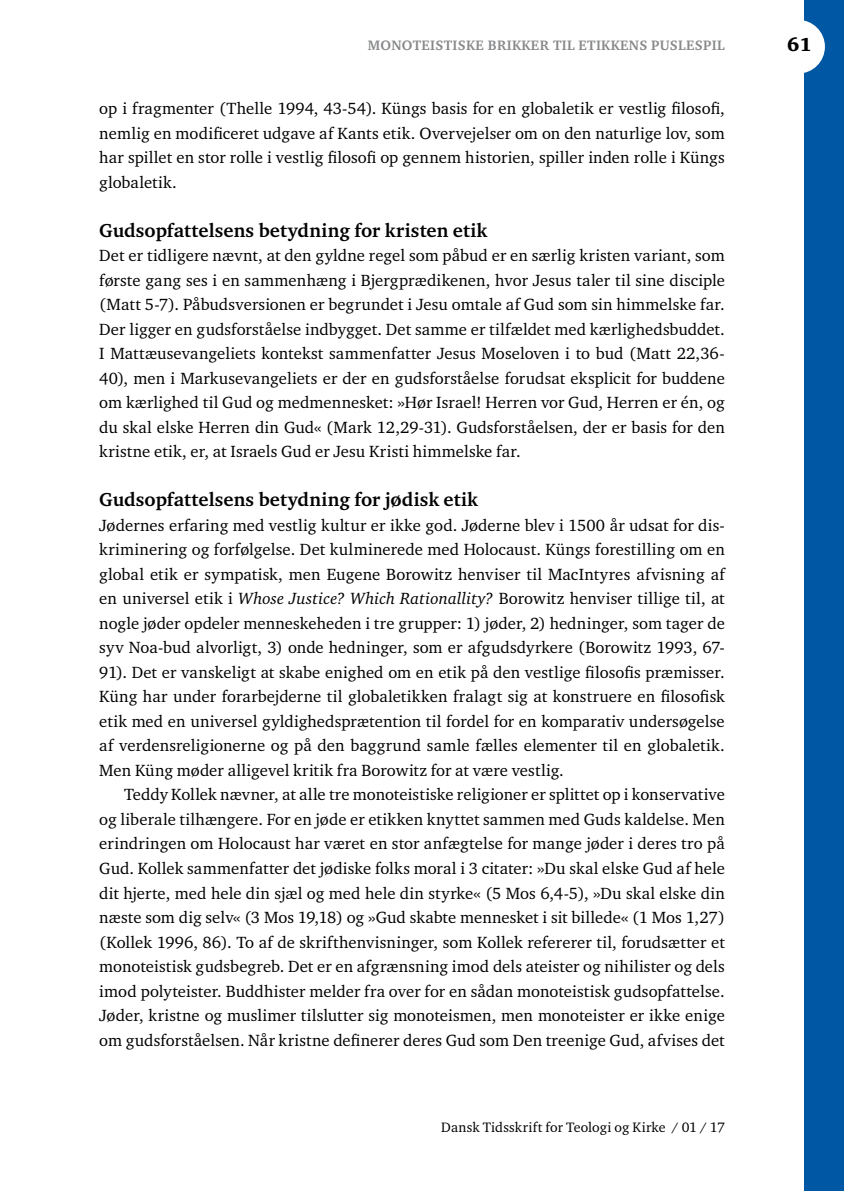
<style>
.page{position:relative;width:844px;height:1191px;background:#fff}
.page>*{position:absolute;margin:0;border:0;box-sizing:border-box;transform-origin:0 0}
.t1{font:700 19.25px "Charter ITC Std";letter-spacing:.005em;color:#000}
.t2{font:900 19.25px "Charter ITC Std";color:#000}
.t3{font:16.62px/24.5px "Charter ITC Std";letter-spacing:.01em;color:#000;text-align:justify}
.t4{font:700 14px "Charter ITC Std";letter-spacing:.025em;color:#87888a}
.t5{font:14px "Charter ITC Std";letter-spacing:.005em;color:#000}
.s1{font-style:italic}
</style>
<div class="page">
<div style="left:804px;top:0;width:39px;height:1191px;background:#0057a3"></div>
<div style="left:771px;top:20px;width:53px;height:54px;background:#fff;border-radius:50%"></div>
<p class="t4" style="left:367px;top:37px;width:358px">MONOTEISTISKE BRIKKER TIL ETIKKENS PUSLESPIL</p>
<p class="t3" style="left:99px;top:96px;width:627px">op i fragmenter (Thelle 1994, 43-54). Küngs basis for en globaletik er vestlig filosofi, nemlig en modificeret udgave af Kants etik. Overvejelser om on den naturlige lov, som har spillet en stor rolle i vestlig filosofi op gennem historien, spiller inden rolle i Küngs globaletik.</p>
<p class="t1" style="left:99px;top:218px;width:389px">Gudsopfattelsens betydning for kristen etik</p>
<p class="t3" style="left:99px;top:243px;width:627px">Det er tidligere nævnt, at den gyldne regel som påbud er en særlig kristen variant, som første gang ses i en sammenhæng i Bjergprædikenen, hvor Jesus taler til sine disciple (Matt 5-7). Påbudsversionen er begrundet i Jesu omtale af Gud som sin himmelske far.<br>Der ligger en gudsforståelse indbygget. Det samme er tilfældet med kærlighedsbuddet.<br>I Mattæusevangeliets kontekst sammenfatter Jesus Moseloven i to bud (Matt 22,36- 40), men i Markusevangeliets er der en gudsforståelse forudsat eksplicit for buddene om kærlighed til Gud og medmennesket: »Hør Israel! Herren vor Gud, Herren er én, og du skal elske Herren din Gud« (Mark 12,29-31). Gudsforståelsen, der er basis for den kristne etik, er, at Israels Gud er Jesu Kristi himmelske far.</p>
<p class="t1" style="left:99px;top:488px;width:380px">Gudsopfattelsens betydning for jødisk etik</p>
<p class="t3" style="left:99px;top:512px;width:627px">Jødernes erfaring med vestlig kultur er ikke god. Jøderne blev i 1500 år udsat for dis&shy;kriminering og forfølgelse. Det kulminerede med Holocaust. Küngs forestilling om en global etik er sympatisk, men Eugene Borowitz henviser til MacIntyres afvisning af en universel etik i <span class="s1">Whose Justice? Which Rationallity?</span> Borowitz henviser tillige til, at nogle jøder opdeler menneskeheden i tre grupper: 1) jøder, 2) hedninger, som tager de syv Noa-bud alvorligt, 3) onde hedninger, som er afgudsdyrkere (Borowitz 1993, 67- 91). Det er vanskeligt at skabe enighed om en etik på den vestlige filosofis præmisser.<br>Küng har under forarbejderne til globaletikken fralagt sig at konstruere en filosofisk etik med en universel gyldighedsprætention til fordel for en komparativ undersøgelse af verdensreligionerne og på den baggrund samle fælles elementer til en globaletik.<br>Men Küng møder alligevel kritik fra Borowitz for at være vestlig.</p>
<p class="t3" style="left:99px;top:782px;width:627px;text-indent:25px">Teddy Kollek nævner, at alle tre monoteistiske religioner er splittet op i konservative og liberale tilhængere. For en jøde er etikken knyttet sammen med Guds kaldelse. Men erindringen om Holocaust har været en stor anfægtelse for mange jøder i deres tro på Gud. Kollek sammenfatter det jødiske folks moral i 3 citater: »Du skal elske Gud af hele dit hjerte, med hele din sjæl og med hele din styrke« (5 Mos 6,4-5), »Du skal elske din næste som dig selv« (3 Mos 19,18) og »Gud skabte mennesket i sit billede« (1 Mos 1,27) (Kollek 1996, 86). To af de skrifthenvisninger, som Kollek refererer til, forudsætter et monoteistisk gudsbegreb. Det er en afgrænsning imod dels ateister og nihilister og dels imod polyteister. Buddhister melder fra over for en sådan monoteistisk gudsopfattelse.<br>Jøder, kristne og muslimer tilslutter sig monoteismen, men monoteister er ikke enige om gudsforståelsen. Når kristne definerer deres Gud som Den treenige Gud, afvises det</p>
<p class="t5" style="left:441px;top:1118px;width:285px">Dansk Tidsskrift for Teologi og Kirke / 01 / 17</p>
<p class="t2" style="left:787px;top:33px;width:26px">61</p>
</div>
